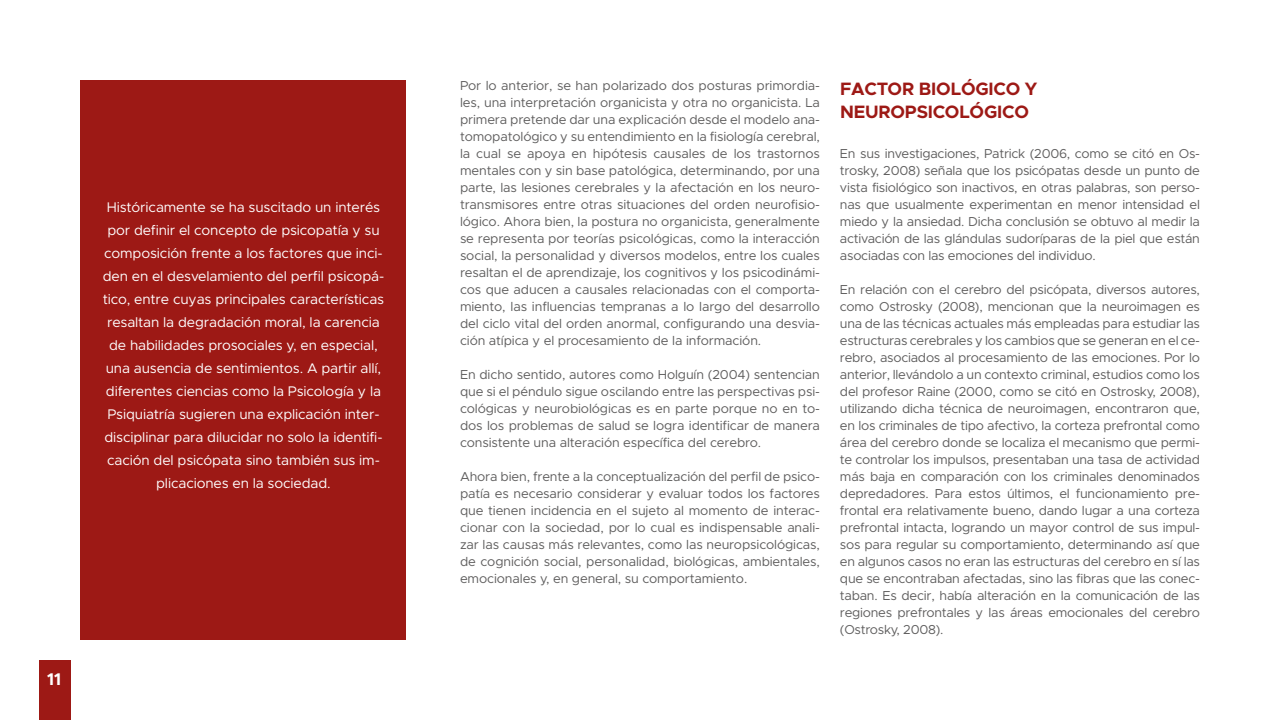
<style>
.page{position:relative;width:1280px;height:720px;background:#fff}
.page>*{position:absolute;margin:0;border:0;box-sizing:border-box;transform-origin:0 0}
.t1{font:700 18px/23px "Metropolis";letter-spacing:-.01em;color:#9d1915}
.t2{font:700 17px "Metropolis";color:#fff}
.t3{font:14px/23px "Metropolis";letter-spacing:-.01em;color:#fff;text-align:center}
.t4{font:13px/17px "Metropolis";letter-spacing:-.01em;color:#5f5e5e;text-align:justify}
</style>
<div class="page">
<div style="left:80px;top:80px;width:326px;height:560px;background:#9d1915"></div>
<div style="left:39px;top:660px;width:32px;height:60px;background:#9d1915"></div>
<p class="t3" style="left:103px;top:196px;width:283px">Históricamente se ha suscitado un interés por definir el concepto de psicopatía y su composición frente a los factores que inci&shy;den en el desvelamiento del perfil psicopá&shy;tico, entre cuyas principales características resaltan la degradación moral, la carencia de habilidades prosociales y, en especial, una ausencia de sentimientos. A partir allí, diferentes ciencias como la Psicología y la Psiquiatría sugieren una explicación inter&shy;disciplinar para dilucidar no solo la identifi&shy;cación del psicópata sino también sus im&shy;plicaciones en la sociedad.</p>
<h2 class="t2" style="left:47px;top:668px;width:16px">11</h2>
<p class="t4" style="left:460px;top:77px;width:362px">Por lo anterior, se han polarizado dos posturas primordia&shy;les, una interpretación organicista y otra no organicista. La primera pretende dar una explicación desde el modelo ana&shy;tomopatológico y su entendimiento en la fisiología cerebral, la cual se apoya en hipótesis causales de los trastornos mentales con y sin base patológica, determinando, por una parte, las lesiones cerebrales y la afectación en los neuro&shy;transmisores entre otras situaciones del orden neurofisio&shy;lógico. Ahora bien, la postura no organicista, generalmente se representa por teorías psicológicas, como la interacción social, la personalidad y diversos modelos, entre los cuales resaltan el de aprendizaje, los cognitivos y los psicodinámi&shy;cos que aducen a causales relacionadas con el comporta&shy;miento, las influencias tempranas a lo largo del desarrollo del ciclo vital del orden anormal, configurando una desvia&shy;ción atípica y el procesamiento de la información.</p>
<p class="t4" style="left:460px;top:366px;width:362px">En dicho sentido, autores como Holguín (2004) sentencian que si el péndulo sigue oscilando entre las perspectivas psi&shy;cológicas y neurobiológicas es en parte porque no en to&shy;dos los problemas de salud se logra identificar de manera consistente una alteración específica del cerebro.</p>
<p class="t4" style="left:460px;top:468px;width:362px">Ahora bien, frente a la conceptualización del perfil de psico&shy;patía es necesario considerar y evaluar todos los factores que tienen incidencia en el sujeto al momento de interac&shy;cionar con la sociedad, por lo cual es indispensable anali&shy;zar las causas más relevantes, como las neuropsicológicas, de cognición social, personalidad, biológicas, ambientales, emocionales y, en general, su comportamiento.</p>
<h1 class="t1" style="left:840px;top:77px;width:199px">FACTOR BIOLÓGICO Y<br>NEUROPSICOLÓGICO</h1>
<p class="t4" style="left:840px;top:145px;width:362px">En sus investigaciones, Patrick (2006, como se citó en Os&shy;trosky, 2008) señala que los psicópatas desde un punto de vista fisiológico son inactivos, en otras palabras, son perso&shy;nas que usualmente experimentan en menor intensidad el miedo y la ansiedad. Dicha conclusión se obtuvo al medir la activación de las glándulas sudoríparas de la piel que están asociadas con las emociones del individuo.</p>
<p class="t4" style="left:840px;top:281px;width:362px">En relación con el cerebro del psicópata, diversos autores, como Ostrosky (2008), mencionan que la neuroimagen es una de las técnicas actuales más empleadas para estudiar las estructuras cerebrales y los cambios que se generan en el ce&shy;rebro, asociados al procesamiento de las emociones. Por lo anterior, llevándolo a un contexto criminal, estudios como los del profesor Raine (2000, como se citó en Ostrosky, 2008), utilizando dicha técnica de neuroimagen, encontraron que, en los criminales de tipo afectivo, la corteza prefrontal como área del cerebro donde se localiza el mecanismo que permi&shy;te controlar los impulsos, presentaban una tasa de actividad más baja en comparación con los criminales denominados depredadores. Para estos últimos, el funcionamiento pre&shy;frontal era relativamente bueno, dando lugar a una corteza prefrontal intacta, logrando un mayor control de sus impul&shy;sos para regular su comportamiento, determinando así que en algunos casos no eran las estructuras del cerebro en sí las que se encontraban afectadas, sino las fibras que las conec&shy;taban. Es decir, había alteración en la comunicación de las regiones prefrontales y las áreas emocionales del cerebro (Ostrosky, 2008).</p>
</div>
